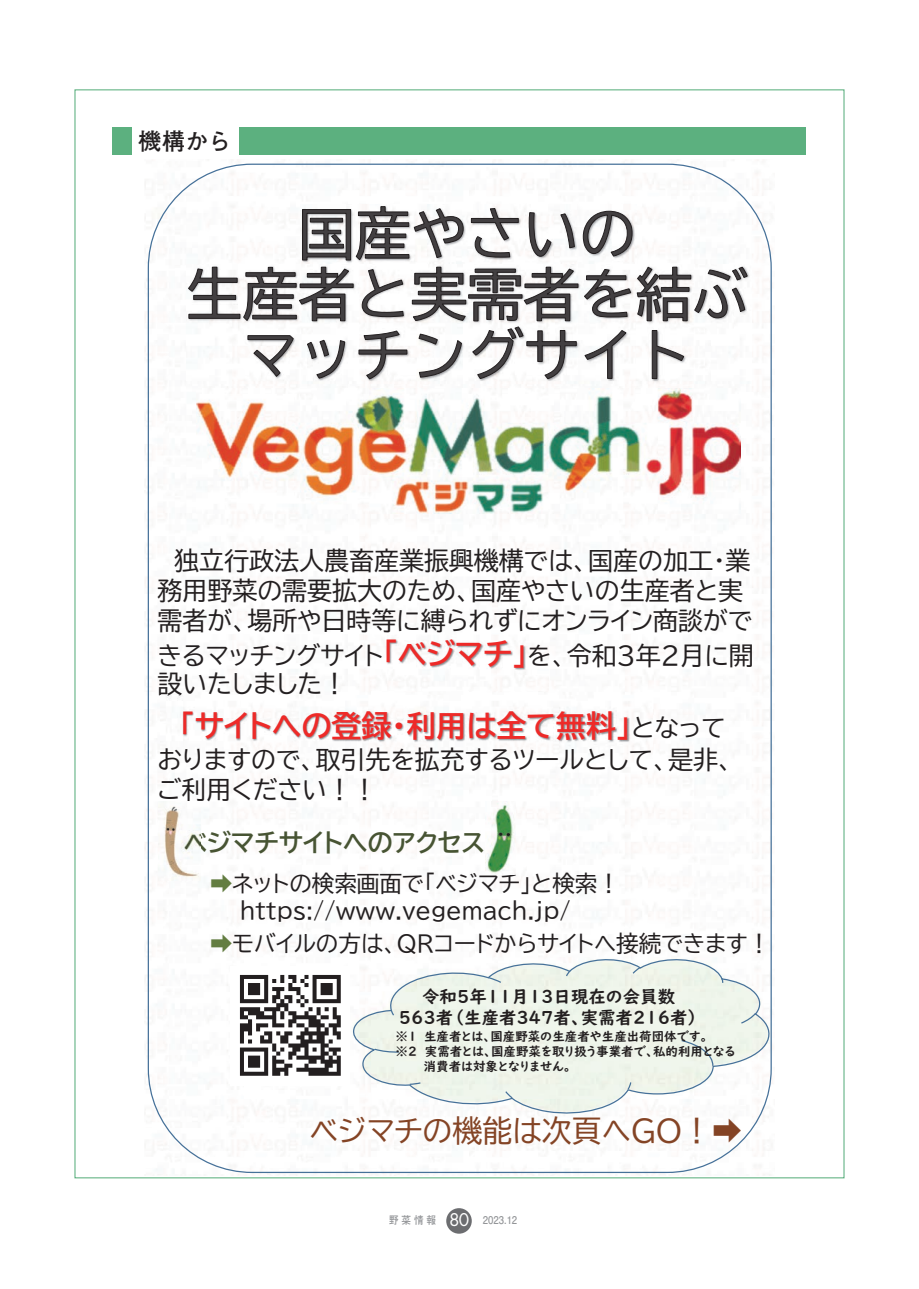
<style>
.page{position:relative;width:919px;height:1289px;background:#fff}
.page>*{position:absolute;margin:0;border:0;box-sizing:border-box;transform-origin:0 0}
.t1{font:30px "BIZ UDP Gothic Bold";color:#ee2a28}
.t2{font:30px "BIZ UDP Gothic";color:#844425}
.t3{font:24.9px/30px "BIZ UDP Gothic";color:#231f20}
.t4{font:24.9px "BIZ UDP Gothic Bold";color:#475433}
.t5{font:700 23.4px "Futo Go B101 Pr 5";color:#231f20}
.t6{font:22.5px/27px "BIZ UDP Gothic";color:#231f20}
.t7{font:17.4px/21px "UD Digi Kyokasho NK B";color:#231f20;text-align:center}
.t8{font:12.45px "UD Digi Kyokasho NK B";color:#231f20}
.t9{font:700 10.65px "Futo Go B101 Pr 5";color:#939598;scale:.9 1}
.s1{font-family:"BIZ UDP Gothic Bold";font-size:30px;color:#ee2a28}
.s2{font-family:"BIZ UDP Gothic";font-size:24.9px;color:#231f20}
.s3{color:#637d41}
.s4{font-family:"Futura Std";font-weight:400;font-size:16.95px;color:#fff}
</style>
<div class="page">
<div style="left:446px;top:1208px;width:25px;height:25px;background:#6c6d70;border-radius:50%"></div>
<img style="left:145px;top:163px;width:627px;height:1012px">
<svg style="left:347px;top:956px;width:426px;height:160px"></svg>
<svg style="left:373px;top:1047px;width:27px;height:6px"></svg>
<svg style="left:408px;top:1081px;width:14px;height:4px"></svg>
<svg style="left:504px;top:1089px;width:10px;height:10px"></svg>
<svg style="left:626px;top:1080px;width:6px;height:10px"></svg>
<svg style="left:680px;top:1038px;width:34px;height:29px"></svg>
<svg style="left:739px;top:1011px;width:18px;height:13px"></svg>
<svg style="left:720px;top:976px;width:4px;height:8px"></svg>
<svg style="left:631px;top:965px;width:11px;height:10px"></svg>
<svg style="left:565px;top:969px;width:6px;height:8px"></svg>
<svg style="left:486px;top:976px;width:16px;height:8px"></svg>
<svg style="left:389px;top:1008px;width:6px;height:8px"></svg>
<img style="left:300px;top:204px;width:336px;height:60px">
<img style="left:186px;top:265px;width:565px;height:118px">
<svg style="left:302px;top:206px;width:330px;height:54px"></svg>
<svg style="left:188px;top:267px;width:559px;height:54px"></svg>
<svg style="left:248px;top:327px;width:436px;height:52px"></svg>
<img style="left:196px;top:388px;width:544px;height:125px">
<img style="left:364px;top:623px;width:184px;height:67px">
<img style="left:161px;top:695px;width:491px;height:67px">
<img style="left:230px;top:965px;width:120px;height:120px">
<img style="left:158px;top:801px;width:42px;height:79px">
<img style="left:486px;top:801px;width:29px;height:73px">
<div style="left:113px;top:128px;width:693px;height:27px;background:#5cb07f"></div>
<div style="left:132px;top:124px;width:106px;height:34px;background:#fff"></div>
<p class="t5" style="left:138px;top:123px;width:95px">機構から</p>
<p class="t3" style="left:157px;top:545px;width:596px;text-align:center">独立行政法人農畜産業振興機構では、国産の加工・業務用野菜の需要拡大のため、国産やさいの生産者と実需者が、場所や日時等に縛られずにオンライン商談がで</p>
<p class="t3" style="left:157px;top:641px;width:598px;line-height:28.3px">きるマッチングサイト<span class="s1">「ベジマチ」</span>を、令和３年２月に開設いたしました！</p>
<p class="t1" style="left:180px;top:710px;width:547px">「サイトへの登録・利用は全て無料」<span class="s2">となって</span></p>
<p class="t3" style="left:157px;top:744px;width:577px">おりますので、取引先を拡充するツールとして、是非、ご利用ください！！</p>
<p class="t4" style="left:183px;top:830px;width:303px">ベジマチサイトへのアクセス</p>
<p class="t6" style="left:240px;top:870px;width:381px;text-indent:-30px"><span class="s3">➡</span>ネットの検索画面で「ベジマチ」と検索！https://www.vegemach.jp/</p>
<p class="t6" style="left:210px;top:930px;width:562px"><span class="s3">➡</span>モバイルの方は、QRコードからサイトへ接続できます！</p>
<p class="t7" style="left:398px;top:986px;width:301px">令和５年11月13日現在の会員数<br>５63者（生産者３47者、実需者216者）</p>
<p class="t8" style="left:395px;top:1028px;width:313px">※１生産者とは、国産野菜の生産者や生産出荷団体です。</p>
<p class="t8" style="left:395px;top:1043px;width:341px">※２ 実需者とは、国産野菜を取り扱う事業者で、私的利用となる</p>
<p class="t8" style="left:424px;top:1058px;width:149px">消費者は対象となりません。</p>
<p class="t2" style="left:310px;top:1116px;width:433px">ベジマチの機能は次頁へGO！➡</p>
<p class="t9" style="left:389px;top:1211px;width:144px">野菜情報 <span class="s4">80</span> 2023.12</p>
</div>
